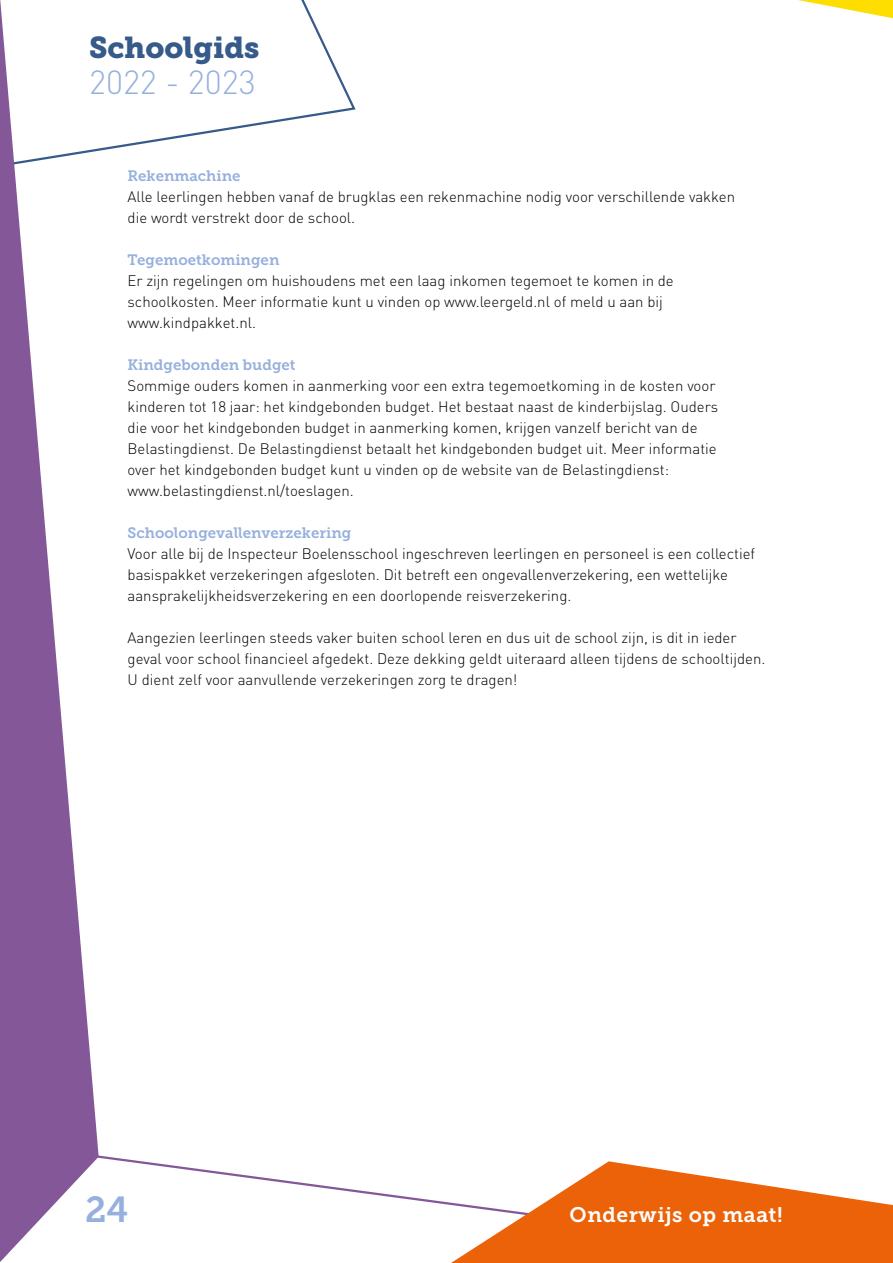
<style>
.page{position:relative;width:893px;height:1263px;background:#fff}
.page>*{position:absolute;margin:0;border:0;box-sizing:border-box;transform-origin:0 0}
.t1{font:36px "Museo Slab 700";color:#96b0dd}
.t2{font:300 33px "DIN Pro";color:#96b0dd}
.t3{font:30px "Museo Slab 900";color:#365a8a}
.t4{font:21px "Museo Slab 700";letter-spacing:.025em;color:#fff}
.t5{font:300 15px/21px "DIN Pro";color:#000}
.t6{font:15px "Museo Slab 700";color:#96b0dd}
</style>
<div class="page">
<svg style="left:99px;top:0;width:257px;height:151px"></svg>
<svg style="left:798px;top:0;width:95px;height:19px"></svg>
<svg style="left:99px;top:1155px;width:352px;height:50px"></svg>
<svg style="left:0;top:0;width:99px;height:1262px"></svg>
<svg style="left:451px;top:1161px;width:442px;height:102px"></svg>
<h3 class="t3" style="left:89px;top:30px;width:172px">Schoolgids</h3>
<h2 class="t2" style="left:89px;top:59px;width:168px">2022 - 2023</h2>
<p class="t6" style="left:128px;top:168px;width:114px">Rekenmachine</p>
<p class="t5" style="left:128px;top:186px;width:609px">Alle leerlingen hebben vanaf de brugklas een rekenmachine nodig voor verschillende vakken die wordt verstrekt door de school.</p>
<p class="t6" style="left:128px;top:252px;width:153px">Tegemoetkomingen</p>
<p class="t5" style="left:128px;top:270px;width:548px">Er zijn regelingen om huishoudens met een laag inkomen tegemoet te komen in de schoolkosten. Meer informatie kunt u vinden op www.leergeld.nl of meld u aan bij www.kindpakket.nl.</p>
<p class="t6" style="left:128px;top:357px;width:170px">Kindgebonden budget</p>
<p class="t5" style="left:128px;top:375px;width:592px">Sommige ouders komen in aanmerking voor een extra tegemoetkoming in de kosten voor kinderen tot 18 jaar: het kindgebonden budget. Het bestaat naast de kinderbijslag. Ouders die voor het kindgebonden budget in aanmerking komen, krijgen vanzelf bericht van de Belastingdienst. De Belastingdienst betaalt het kindgebonden budget uit. Meer informatie over het kindgebonden budget kunt u vinden op de website van de Belastingdienst: www.belastingdienst.nl/toeslagen.</p>
<p class="t6" style="left:128px;top:525px;width:225px">Schoolongevallenverzekering</p>
<p class="t5" style="left:128px;top:543px;width:629px">Voor alle bij de Inspecteur Boelensschool ingeschreven leerlingen en personeel is een collectief basispakket verzekeringen afgesloten. Dit betreft een ongevallenverzekering, een wettelijke aansprakelijkheidsverzekering en een doorlopende reisverzekering.</p>
<p class="t5" style="left:128px;top:627px;width:639px">Aangezien leerlingen steeds vaker buiten school leren en dus uit de school zijn, is dit in ieder geval voor school financieel afgedekt. Deze dekking geldt uiteraard alleen tijdens de schooltijden.<br>U dient zelf voor aanvullende verzekeringen zorg te dragen!</p>
<h1 class="t1" style="left:85px;top:1189px;width:45px">24</h1>
<h3 class="t4" style="left:570px;top:1203px;width:215px">Onderwijs op maat!</h3>
</div>
